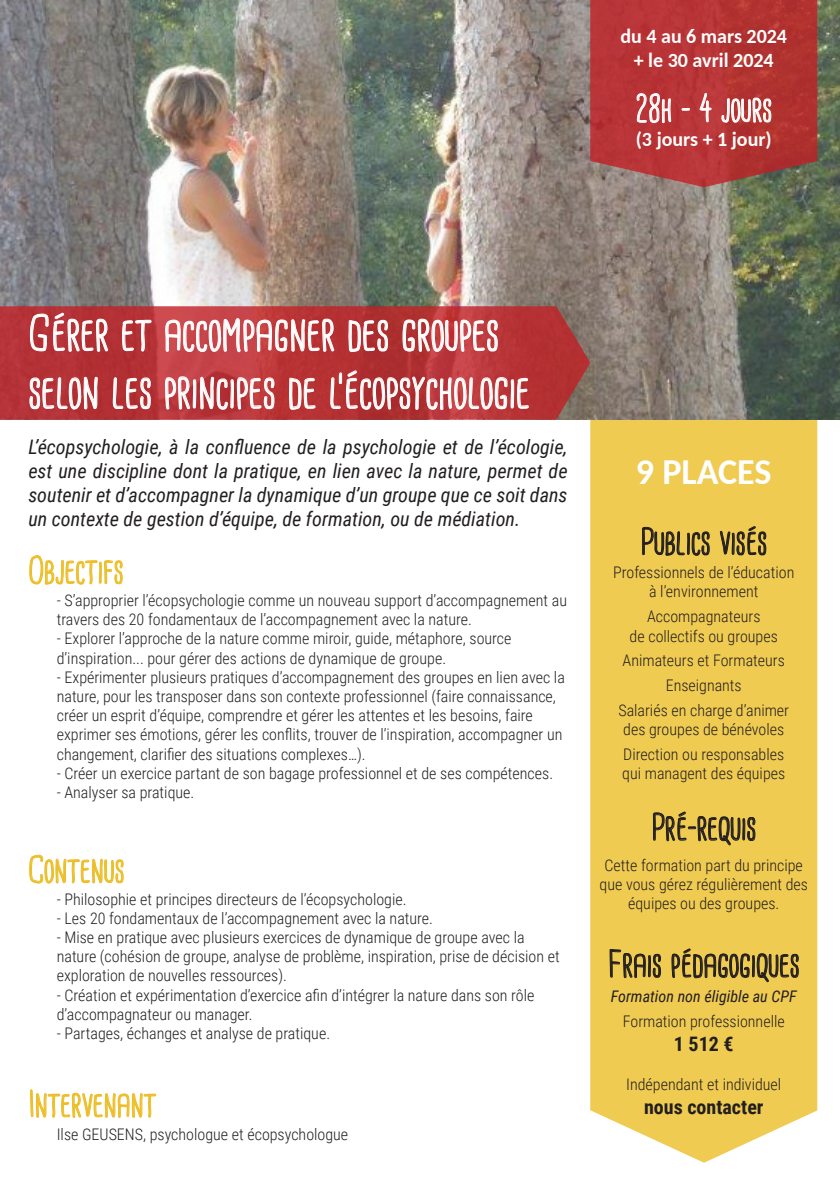
<style>
.page{position:relative;width:840px;height:1191px;background:#fff}
.page>*{position:absolute;margin:0;border:0;box-sizing:border-box;transform-origin:0 0}
.t1{font:48px/57.6px "Cardenio Modern";color:#fff}
.t2{font:36px "Cardenio Modern";color:#231f20}
.t3{font:36px "Cardenio Modern";color:#edbe27}
.t4{font:36px "Cardenio Modern";color:#fff}
.t5{font:700 36px "Carlito";color:#fff}
.t6{font:italic 20px/24px "Roboto Condensed";color:#231f20;text-align:justify}
.t7{font:700 20px "Carlito";color:#fff}
.t8{font:700 20px "Roboto Condensed";color:#231f20}
.t9{font:300 16px/19.2px "Roboto Condensed";color:#231f20}
.t10{font:italic 16px "Roboto Condensed";color:#231f20}
</style>
<div class="page">
<div style="left:590px;top:420px;width:226px;height:742px;background:#f0cb52"></div>
<img style="left:0;top:0;width:839px;height:420px">
<svg style="left:0;top:306px;width:590px;height:114px;background:#b4383a"></svg>
<svg style="left:29px;top:555px;width:94px;height:30px"></svg>
<svg style="left:29px;top:312px;width:80px;height:40px;background:#c35c60"></svg>
<svg style="left:121px;top:319px;width:31px;height:33px"></svg>
<svg style="left:165px;top:318px;width:169px;height:35px;background:#d06d70"></svg>
<svg style="left:347px;top:319px;width:41px;height:33px"></svg>
<svg style="left:402px;top:318px;width:96px;height:34px;background:#cd6c6e"></svg>
<svg style="left:29px;top:376px;width:69px;height:34px;background:#c66568"></svg>
<svg style="left:112px;top:377px;width:39px;height:32px"></svg>
<svg style="left:164px;top:376px;width:111px;height:34px;background:#ca696c"></svg>
<svg style="left:288px;top:377px;width:28px;height:33px"></svg>
<svg style="left:329px;top:370px;width:200px;height:40px;background:#c55f61"></svg>
<svg style="left:29px;top:854px;width:95px;height:30px"></svg>
<svg style="left:641px;top:526px;width:68px;height:30px;background:#b69a43"></svg>
<svg style="left:718px;top:525px;width:48px;height:31px"></svg>
<svg style="left:652px;top:810px;width:103px;height:36px;background:#c0a346"></svg>
<svg style="left:30px;top:1089px;width:127px;height:29px"></svg>
<svg style="left:590px;top:0;width:226px;height:187px;background:#b13938"></svg>
<svg style="left:608px;top:948px;width:53px;height:30px;background:#b69a43"></svg>
<svg style="left:670px;top:947px;width:128px;height:35px;background:#bda045"></svg>
<svg style="left:635px;top:93px;width:36px;height:31px"></svg>
<svg style="left:680px;top:107px;width:10px;height:4px"></svg>
<svg style="left:698px;top:92px;width:13px;height:31px"></svg>
<svg style="left:720px;top:97px;width:51px;height:26px"></svg>
<p class="t7" style="left:620px;top:23px;width:168px">du 4 au 6 mars 2024</p>
<p class="t7" style="left:633px;top:47px;width:141px">+ le 30 avril 2024</p>
<p class="t4" style="left:635px;top:88px;width:138px">28h - 4 jours</p>
<p class="t7" style="left:635px;top:125px;width:137px">(3 jours + 1 jour)</p>
<p class="t1" style="left:28px;top:306px;width:503px">Gérer et accompagner des groupes selon les principes de l’écopsychologie</p>
<p class="t6" style="left:28px;top:434px;width:540px">L’écopsychologie, à la confluence de la psychologie et de l’écologie, est une discipline dont la pratique, en lien avec la nature, permet de soutenir et d’accompagner la dynamique d’un groupe que ce soit dans un contexte de gestion d’équipe, de formation, ou de médiation.</p>
<p class="t3" style="left:28px;top:549px;width:97px">Objectifs</p>
<p class="t9" style="left:57px;top:590px;width:511px">- S’approprier l’écopsychologie comme un nouveau support d’accompagnement au travers des 20 fondamentaux de l’accompagnement avec la nature.</p>
<p class="t9" style="left:57px;top:628px;width:456px">- Explorer l’approche de la nature comme miroir, guide, métaphore, source d’inspiration... pour gérer des actions de dynamique de groupe.</p>
<p class="t9" style="left:57px;top:667px;width:509px">- Expérimenter plusieurs pratiques d’accompagnement des groupes en lien avec la nature, pour les transposer dans son contexte professionnel (faire connaissance, créer un esprit d’équipe, comprendre et gérer les attentes et les besoins, faire exprimer ses émotions, gérer les conflits, trouver de l’inspiration, accompagner un changement, clarifier des situations complexes…).</p>
<p class="t9" style="left:57px;top:763px;width:497px">- Créer un exercice partant de son bagage professionnel et de ses compétences.</p>
<p class="t9" style="left:57px;top:782px;width:139px">- Analyser sa pratique.</p>
<p class="t3" style="left:28px;top:848px;width:98px">Contenus</p>
<p class="t9" style="left:57px;top:888px;width:351px">- Philosophie et principes directeurs de l’écopsychologie.</p>
<p class="t9" style="left:57px;top:908px;width:377px">- Les 20 fondamentaux de l’accompagnement avec la nature.</p>
<p class="t9" style="left:57px;top:927px;width:504px">- Mise en pratique avec plusieurs exercices de dynamique de groupe avec la nature (cohésion de groupe, analyse de problème, inspiration, prise de décision et exploration de nouvelles ressources).</p>
<p class="t9" style="left:57px;top:984px;width:479px">- Création et expérimentation d’exercice afin d’intégrer la nature dans son rôle d’accompagnateur ou manager.</p>
<p class="t9" style="left:57px;top:1023px;width:275px">- Partages, échanges et analyse de pratique.</p>
<p class="t3" style="left:28px;top:1083px;width:129px">Intervenant</p>
<p class="t9" style="left:57px;top:1123px;width:293px">Ilse GEUSENS, psychologue et écopsychologue</p>
<p class="t5" style="left:635px;top:447px;width:137px">9 PLACES</p>
<p class="t2" style="left:640px;top:520px;width:128px">Publics visés</p>
<p class="t9" style="left:612px;top:562px;width:182px;text-align:center">Professionnels de l’éducation à l’environnement</p>
<p class="t9" style="left:629px;top:606px;width:150px;text-align:center">Accompagnateurs<br>de collectifs ou groupes</p>
<p class="t9" style="left:622px;top:650px;width:164px">Animateurs et Formateurs</p>
<p class="t9" style="left:665px;top:675px;width:77px">Enseignants</p>
<p class="t9" style="left:618px;top:700px;width:172px;text-align:center">Salariés en charge d’animer des groupes de bénévoles</p>
<p class="t9" style="left:622px;top:744px;width:164px">Direction ou responsables qui managent des équipes</p>
<p class="t2" style="left:651px;top:806px;width:106px">Pré-requis</p>
<p class="t9" style="left:599px;top:855px;width:210px;text-align:center">Cette formation part du principe que vous gérez régulièrement des équipes ou des groupes.</p>
<p class="t2" style="left:607px;top:943px;width:193px">Frais pédagogiques</p>
<p class="t10" style="left:610px;top:985px;width:187px">Formation non éligible au CPF</p>
<p class="t9" style="left:622px;top:1011px;width:163px">Formation professionnelle</p>
<p class="t8" style="left:673px;top:1030px;width:61px">1 512 €</p>
<p class="t9" style="left:626px;top:1074px;width:156px">Indépendant et individuel</p>
<p class="t8" style="left:643px;top:1092px;width:121px">nous contacter</p>
</div>
